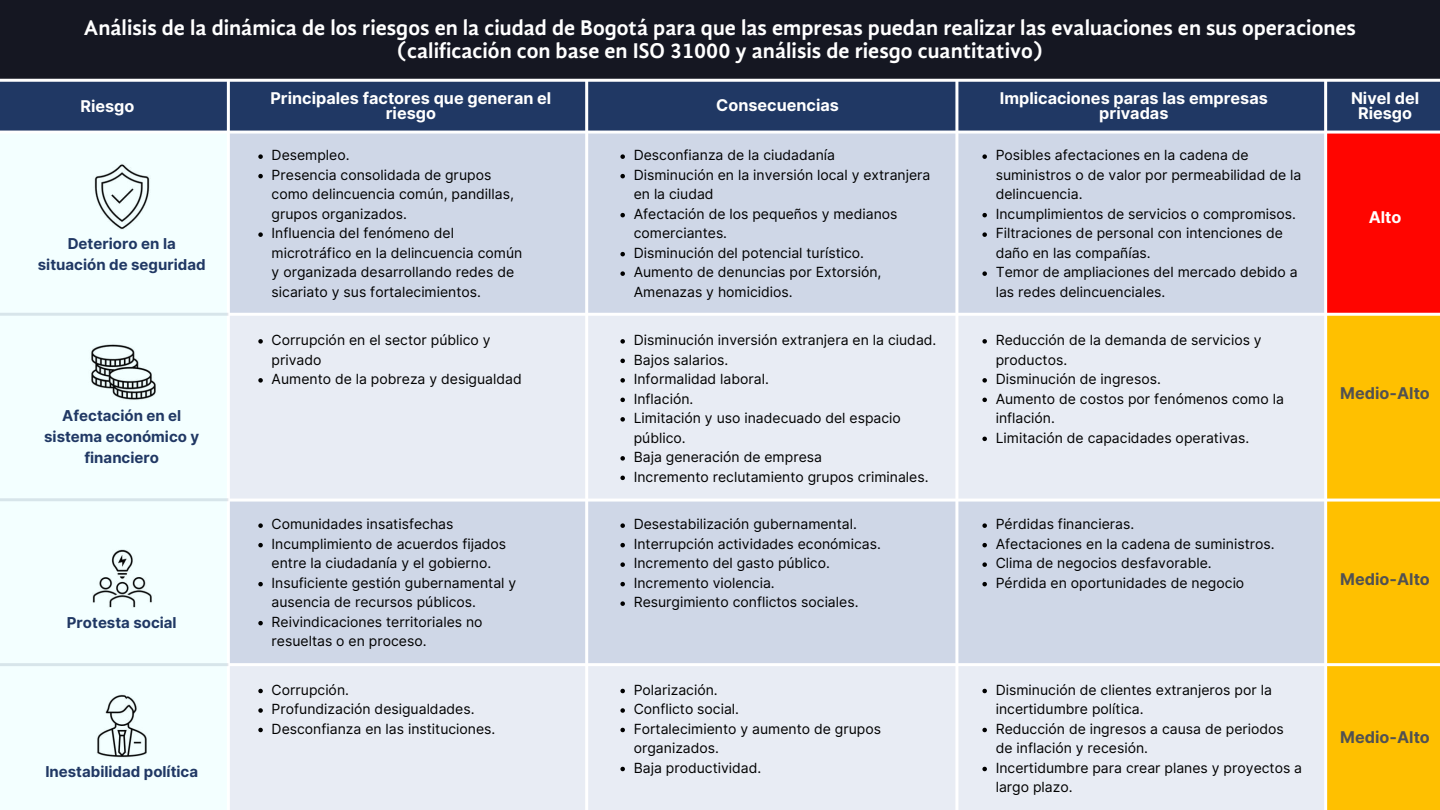
<style>
.page{position:relative;width:1440px;height:810px;background:#fff}
.page>*{position:absolute;margin:0;border:0;box-sizing:border-box;transform-origin:0 0}
.t1{font:700 22px/23.2px "Gandhi Sans";color:#fff;text-align:center}
.t2{font:700 16.2px/15px "Inter";color:#fff;text-align:center}
.t3{font:700 16.2px "Inter";color:#515151}
.t4{font:700 15px/21px "Inter";color:#203864;text-align:center}
.t5{font:14px/19.5px "Inter";color:#000}
</style>
<div class="page">
<div style="left:0;top:133px;width:229px;height:677px;background:#f3ffff"></div>
<img style="left:94px;top:164px;width:56px;height:66px">
<img style="left:91px;top:344px;width:65px;height:56px">
<img style="left:92px;top:549px;width:60px;height:59px">
<img style="left:97px;top:694px;width:50px;height:64px">
<div style="left:1326px;top:133px;width:114px;height:181px;background:#ff0500"></div>
<div style="left:229px;top:133px;width:1097px;height:181px;background:#cfd7e7"></div>
<div style="left:229px;top:500px;width:1097px;height:165px;background:#cfd7e7"></div>
<div style="left:229px;top:666px;width:1096px;height:144px;background:#e8ecf4"></div>
<div style="left:229px;top:315px;width:1096px;height:185px;background:#e8ecf4"></div>
<div style="left:0;top:81px;width:1440px;height:51px;background:#203864"></div>
<div style="left:1326px;top:314px;width:114px;height:496px;background:#ffc000"></div>
<div style="left:0;top:0;width:1440px;height:81px;background:#151722"></div>
<hr style="left:228px;top:663px;width:1212px;height:3px;background:#fff">
<hr style="left:229px;top:499px;width:1211px;height:3px;background:#fff">
<hr style="left:228px;top:313px;width:1212px;height:3px;background:#fff">
<hr style="left:0;top:131px;width:1440px;height:3px;background:#fff">
<hr style="left:0;top:79px;width:1440px;height:3px;background:#fff">
<hr style="left:227px;top:81px;width:3px;height:729px;background:#fff">
<hr style="left:585px;top:81px;width:3px;height:729px;background:#fff">
<hr style="left:955px;top:81px;width:3px;height:729px;background:#fff">
<hr style="left:1324px;top:81px;width:3px;height:729px;background:#fff">
<hr style="left:0;top:663px;width:228px;height:3px;background:#203864">
<hr style="left:0;top:498px;width:228px;height:3px;background:#203864">
<hr style="left:0;top:313px;width:228px;height:3px;background:#203864">
<svg style="left:258px;top:154px;width:5px;height:5px"></svg>
<svg style="left:258px;top:174px;width:5px;height:4px"></svg>
<svg style="left:258px;top:232px;width:5px;height:5px"></svg>
<svg style="left:258px;top:339px;width:5px;height:5px"></svg>
<svg style="left:258px;top:378px;width:5px;height:5px"></svg>
<svg style="left:620px;top:154px;width:5px;height:5px"></svg>
<svg style="left:620px;top:174px;width:5px;height:4px"></svg>
<svg style="left:620px;top:213px;width:5px;height:4px"></svg>
<svg style="left:620px;top:252px;width:5px;height:4px"></svg>
<svg style="left:620px;top:271px;width:5px;height:5px"></svg>
<svg style="left:620px;top:339px;width:5px;height:5px"></svg>
<svg style="left:620px;top:359px;width:5px;height:4px"></svg>
<svg style="left:620px;top:378px;width:5px;height:5px"></svg>
<svg style="left:620px;top:398px;width:5px;height:4px"></svg>
<svg style="left:620px;top:417px;width:5px;height:5px"></svg>
<svg style="left:620px;top:456px;width:5px;height:5px"></svg>
<svg style="left:620px;top:476px;width:5px;height:4px"></svg>
<svg style="left:982px;top:154px;width:5px;height:5px"></svg>
<svg style="left:982px;top:213px;width:5px;height:4px"></svg>
<svg style="left:982px;top:232px;width:5px;height:5px"></svg>
<svg style="left:982px;top:271px;width:5px;height:5px"></svg>
<svg style="left:982px;top:339px;width:5px;height:5px"></svg>
<svg style="left:982px;top:378px;width:5px;height:5px"></svg>
<svg style="left:982px;top:398px;width:5px;height:4px"></svg>
<svg style="left:982px;top:437px;width:5px;height:4px"></svg>
<svg style="left:258px;top:523px;width:5px;height:5px"></svg>
<svg style="left:258px;top:543px;width:5px;height:4px"></svg>
<svg style="left:258px;top:582px;width:5px;height:4px"></svg>
<svg style="left:258px;top:621px;width:5px;height:4px"></svg>
<svg style="left:620px;top:523px;width:5px;height:5px"></svg>
<svg style="left:620px;top:543px;width:5px;height:4px"></svg>
<svg style="left:620px;top:562px;width:5px;height:5px"></svg>
<svg style="left:620px;top:582px;width:5px;height:4px"></svg>
<svg style="left:620px;top:601px;width:5px;height:5px"></svg>
<svg style="left:982px;top:523px;width:5px;height:5px"></svg>
<svg style="left:982px;top:543px;width:5px;height:4px"></svg>
<svg style="left:982px;top:562px;width:5px;height:5px"></svg>
<svg style="left:982px;top:582px;width:5px;height:4px"></svg>
<svg style="left:258px;top:689px;width:5px;height:4px"></svg>
<svg style="left:258px;top:708px;width:5px;height:5px"></svg>
<svg style="left:258px;top:728px;width:5px;height:4px"></svg>
<svg style="left:620px;top:689px;width:5px;height:4px"></svg>
<svg style="left:620px;top:708px;width:5px;height:5px"></svg>
<svg style="left:620px;top:728px;width:5px;height:4px"></svg>
<svg style="left:620px;top:767px;width:5px;height:4px"></svg>
<svg style="left:982px;top:689px;width:5px;height:4px"></svg>
<svg style="left:982px;top:728px;width:5px;height:4px"></svg>
<svg style="left:982px;top:767px;width:5px;height:4px"></svg>
<h1 class="t1" style="left:84px;top:18px;width:1274px">Análisis de la dinámica de los riesgos en la ciudad de Bogotá para que las empresas puedan realizar las evaluaciones en sus operaciones (calificación con base en ISO 31000 y análisis de riesgo cuantitativo)</h1>
<p class="t2" style="left:81px;top:98px;width:55px">Riesgo</p>
<p class="t2" style="left:716px;top:98px;width:124px">Consecuencias</p>
<p class="t2" style="left:1351px;top:90px;width:70px">Nivel del<br>Riesgo</p>
<p class="t2" style="left:270px;top:90px;width:283px">Principales factores que generan el riesgo</p>
<p class="t2" style="left:1000px;top:90px;width:270px">Implicaciones paras las empresas privadas</p>
<p class="t4" style="left:38px;top:233px;width:169px">Deterioro en la situación de seguridad</p>
<p class="t4" style="left:44px;top:405px;width:157px">Afectación en el sistema económico y financiero</p>
<p class="t4" style="left:67px;top:612px;width:111px">Protesta social</p>
<p class="t4" style="left:45px;top:761px;width:154px">Inestabilidad política</p>
<p class="t5" style="left:272px;top:146px;width:252px">Desempleo.<br>Presencia consolidada de grupos como delincuencia común, pandillas, grupos organizados.<br>Influencia del fenómeno del microtráfico en la delincuencia común y organizada desarrollando redes de sicariato y sus fortalecimientos.</p>
<p class="t5" style="left:272px;top:330px;width:252px">Corrupción en el sector público y privado<br>Aumento de la pobreza y desigualdad</p>
<p class="t5" style="left:634px;top:146px;width:298px">Desconfianza de la ciudadanía<br>Disminución en la inversión local y extranjera en la ciudad<br>Afectación de los pequeños y medianos comerciantes.<br>Disminución del potencial turístico.<br>Aumento de denuncias por Extorsión,<br>Amenazas y homicidios.</p>
<p class="t5" style="left:634px;top:330px;width:304px">Disminución inversión extranjera en la ciudad.<br>Bajos salarios.<br>Informalidad laboral.<br>Inflación.<br>Limitación y uso inadecuado del espacio público.<br>Baja generación de empresa<br>Incremento reclutamiento grupos criminales.</p>
<p class="t5" style="left:996px;top:146px;width:307px">Posibles afectaciones en la cadena de suministros o de valor por permeabilidad de la delincuencia.<br>Incumplimientos de servicios o compromisos.<br>Filtraciones de personal con intenciones de daño en las compañías.<br>Temor de ampliaciones del mercado debido a las redes delincuenciales.</p>
<p class="t5" style="left:996px;top:330px;width:290px">Reducción de la demanda de servicios y productos.<br>Disminución de ingresos.<br>Aumento de costos por fenómenos como la inflación.<br>Limitación de capacidades operativas.</p>
<p class="t5" style="left:272px;top:515px;width:246px">Comunidades insatisfechas<br>Incumplimiento de acuerdos fijados entre la ciudadanía y el gobierno.<br>Insuficiente gestión gubernamental y ausencia de recursos públicos.<br>Reivindicaciones territoriales no resueltas o en proceso.</p>
<p class="t5" style="left:634px;top:515px;width:249px">Desestabilización gubernamental.<br>Interrupción actividades económicas.<br>Incremento del gasto público.<br>Incremento violencia.<br>Resurgimiento conflictos sociales.</p>
<p class="t5" style="left:996px;top:515px;width:280px">Pérdidas financieras.<br>Afectaciones en la cadena de suministros.<br>Clima de negocios desfavorable.<br>Pérdida en oportunidades de negocio</p>
<p class="t5" style="left:272px;top:680px;width:225px">Corrupción.<br>Profundización desigualdades.<br>Desconfianza en las instituciones.</p>
<p class="t5" style="left:634px;top:680px;width:249px">Polarización.<br>Conflicto social.<br>Fortalecimiento y aumento de grupos organizados.<br>Baja productividad.</p>
<p class="t5" style="left:996px;top:680px;width:308px">Disminución de clientes extranjeros por la incertidumbre política.<br>Reducción de ingresos a causa de periodos de inflación y recesión.<br>Incertidumbre para crear planes y proyectos a largo plazo.</p>
<p class="t2" style="left:1369px;top:210px;width:34px">Alto</p>
<p class="t3" style="left:1340px;top:383px;width:91px">Medio-Alto</p>
<p class="t3" style="left:1340px;top:569px;width:91px">Medio-Alto</p>
<p class="t3" style="left:1340px;top:727px;width:91px">Medio-Alto</p>
</div>
